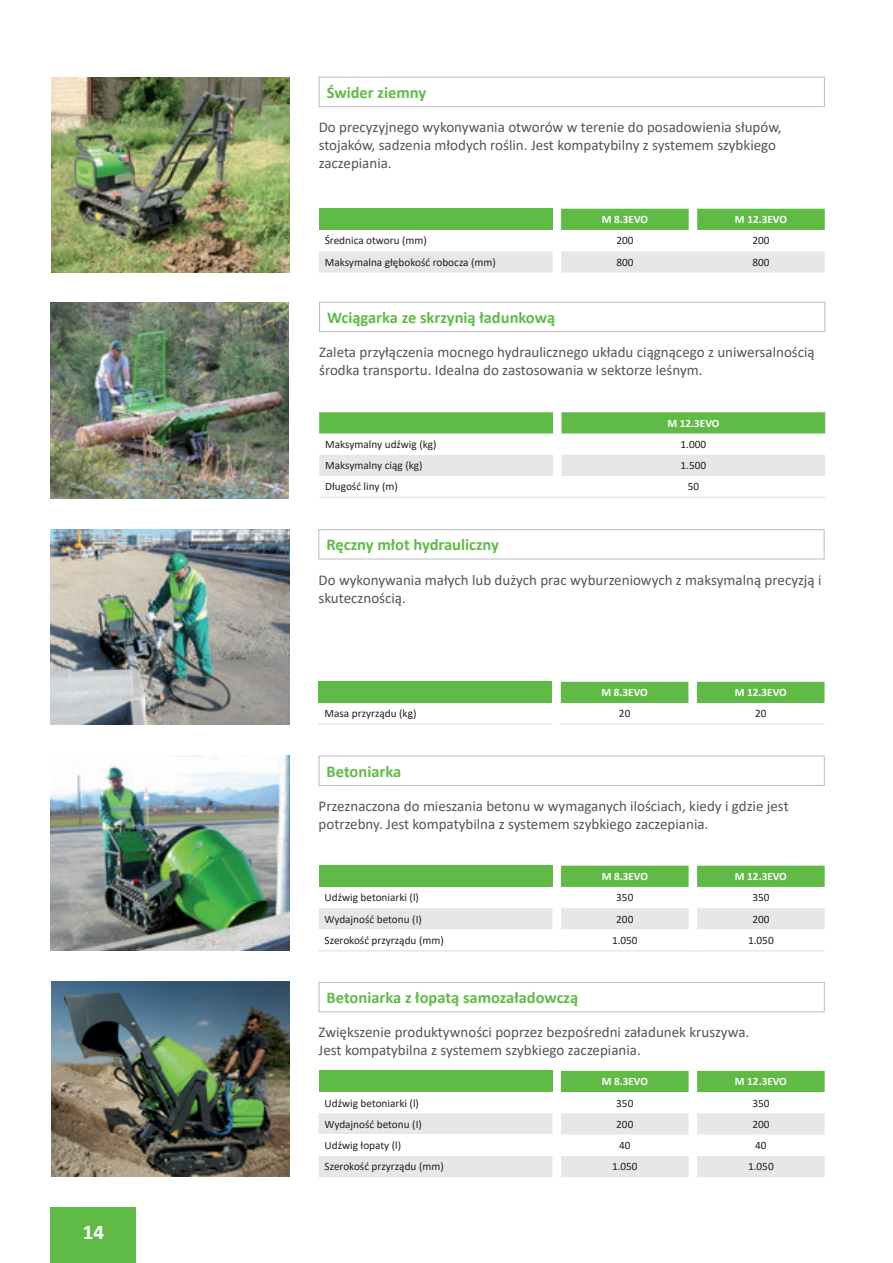
<style>
.page{position:relative;width:893px;height:1263px;background:#fff}
.page>*{position:absolute;margin:0;border:0;box-sizing:border-box;transform-origin:0 0}
.t1{font:700 21px "Calibri";color:#fff}
.t2{font:700 16.5px "Calibri";color:#60bb46}
.t3{font:15px/18px "Calibri";color:#545557}
.t4{font:11.25px "Calibri";color:#231f20}
.t5{font:700 11.25px "Calibri";color:#fff}
</style>
<div class="page">
<div style="left:51px;top:1208px;width:85px;height:55px;background:#60bb46"></div>
<img style="left:51px;top:755px;width:238px;height:196px">
<img style="left:51px;top:981px;width:238px;height:196px">
<img style="left:51px;top:302px;width:238px;height:196px">
<img style="left:51px;top:529px;width:238px;height:196px">
<img style="left:51px;top:77px;width:238px;height:196px">
<div style="left:319px;top:756px;width:506px;height:30px;border:1px solid #bcbdc0"></div>
<div style="left:319px;top:866px;width:233px;height:21px;background:#60bb46"></div>
<svg style="left:561px;top:866px;width:264px;height:21px;background:#65bd4c"></svg>
<svg style="left:319px;top:908px;width:506px;height:43px"></svg>
<hr style="left:697px;top:950px;width:128px;height:1px;background:#e6e7e9">
<div style="left:319px;top:982px;width:506px;height:30px;border:1px solid #bcbdc0"></div>
<div style="left:319px;top:1071px;width:233px;height:21px;background:#60bb46"></div>
<div style="left:561px;top:1071px;width:264px;height:21px;background:#60bb46"></div>
<svg style="left:319px;top:1113px;width:506px;height:64px"></svg>
<div style="left:319px;top:302px;width:506px;height:30px;border:1px solid #bcbdc0"></div>
<div style="left:318px;top:529px;width:506px;height:30px;border:1px solid #bcbdc0"></div>
<svg style="left:319px;top:412px;width:506px;height:21px;background:#64bd4b"></svg>
<svg style="left:319px;top:455px;width:506px;height:43px"></svg>
<hr style="left:562px;top:497px;width:263px;height:1px;background:#e6e7e9">
<div style="left:318px;top:682px;width:234px;height:21px;background:#60bb46"></div>
<div style="left:561px;top:682px;width:263px;height:21px;background:#60bb46"></div>
<hr style="left:318px;top:723px;width:234px;height:2px;background:#e6e7e9">
<hr style="left:561px;top:723px;width:127px;height:2px;background:#e6e7e9">
<svg style="left:688px;top:723px;width:9px;height:2px"></svg>
<hr style="left:697px;top:723px;width:127px;height:2px;background:#e6e7e9">
<div style="left:319px;top:77px;width:506px;height:30px;border:1px solid #bcbdc0"></div>
<div style="left:319px;top:209px;width:234px;height:21px;background:#60bb46"></div>
<div style="left:561px;top:209px;width:264px;height:21px;background:#60bb46"></div>
<div style="left:319px;top:251px;width:506px;height:21px;background:#e6e7e9"></div>
<h1 class="t1" style="left:83px;top:1217px;width:23px">14</h1>
<p class="t2" style="left:327px;top:81px;width:101px">Świder ziemny</p>
<p class="t3" style="left:319px;top:118px;width:464px">Do precyzyjnego wykonywania otworów w terenie do posadowienia słupów, stojaków, sadzenia młodych roślin. Jest kompatybilny z systemem szybkiego zaczepiania.</p>
<p class="t5" style="left:602px;top:211px;width:48px">M 8.3EVO</p>
<p class="t5" style="left:735px;top:211px;width:54px">M 12.3EVO</p>
<p class="t4" style="left:325px;top:233px;width:104px">Średnica otworu (mm)</p>
<p class="t4" style="left:616px;top:233px;width:19px">200</p>
<p class="t4" style="left:752px;top:233px;width:19px">200</p>
<p class="t4" style="left:325px;top:254px;width:173px">Maksymalna głębokość robocza (mm)</p>
<p class="t4" style="left:616px;top:254px;width:19px">800</p>
<p class="t4" style="left:752px;top:254px;width:19px">800</p>
<p class="t2" style="left:327px;top:306px;width:230px">Wciągarka ze skrzynią ładunkową</p>
<p class="t3" style="left:319px;top:343px;width:497px">Zaleta przyłączenia mocnego hydraulicznego układu ciągnącego z uniwersalnością środka transportu. Idealna do zastosowania w sektorze leśnym.</p>
<p class="t5" style="left:667px;top:415px;width:54px">M 12.3EVO</p>
<p class="t4" style="left:325px;top:436px;width:113px">Maksymalny udźwig (kg)</p>
<p class="t4" style="left:681px;top:436px;width:27px">1.000</p>
<p class="t4" style="left:325px;top:458px;width:99px">Maksymalny ciąg (kg)</p>
<p class="t4" style="left:681px;top:458px;width:27px">1.500</p>
<p class="t4" style="left:325px;top:479px;width:74px">Długość liny (m)</p>
<p class="t4" style="left:688px;top:479px;width:13px">50</p>
<p class="t2" style="left:326px;top:533px;width:174px">Ręczny młot hydrauliczny</p>
<p class="t3" style="left:318px;top:570px;width:504px">Do wykonywania małych lub dużych prac wyburzeniowych z maksymalną precyzją i skutecznością.</p>
<p class="t5" style="left:601px;top:684px;width:48px">M 8.3EVO</p>
<p class="t5" style="left:735px;top:684px;width:54px">M 12.3EVO</p>
<p class="t4" style="left:324px;top:706px;width:93px">Masa przyrządu (kg)</p>
<p class="t4" style="left:619px;top:706px;width:13px">20</p>
<p class="t4" style="left:755px;top:706px;width:13px">20</p>
<p class="t2" style="left:327px;top:760px;width:76px">Betoniarka</p>
<p class="t3" style="left:319px;top:797px;width:472px">Przeznaczona do mieszania betonu w wymaganych ilościach, kiedy i gdzie jest potrzebny. Jest kompatybilna z systemem szybkiego zaczepiania.</p>
<p class="t5" style="left:602px;top:868px;width:48px">M 8.3EVO</p>
<p class="t5" style="left:735px;top:868px;width:54px">M 12.3EVO</p>
<p class="t4" style="left:325px;top:890px;width:96px">Udźwig betoniarki (l)</p>
<p class="t4" style="left:616px;top:890px;width:19px">350</p>
<p class="t4" style="left:752px;top:890px;width:19px">350</p>
<p class="t4" style="left:325px;top:911px;width:99px">Wydajność betonu (I)</p>
<p class="t4" style="left:616px;top:911px;width:19px">200</p>
<p class="t4" style="left:752px;top:911px;width:19px">200</p>
<p class="t4" style="left:325px;top:932px;width:121px">Szerokość przyrządu (mm)</p>
<p class="t4" style="left:612px;top:932px;width:27px">1.050</p>
<p class="t4" style="left:748px;top:932px;width:27px">1.050</p>
<p class="t2" style="left:327px;top:986px;width:253px">Betoniarka z łopatą samozaładowczą</p>
<p class="t3" style="left:319px;top:1023px;width:432px">Zwiększenie produktywności poprzez bezpośredni załadunek kruszywa.<br>Jest kompatybilna z systemem szybkiego zaczepiania.</p>
<p class="t5" style="left:602px;top:1073px;width:48px">M 8.3EVO</p>
<p class="t5" style="left:735px;top:1073px;width:54px">M 12.3EVO</p>
<p class="t4" style="left:325px;top:1095px;width:96px">Udźwig betoniarki (l)</p>
<p class="t4" style="left:616px;top:1095px;width:19px">350</p>
<p class="t4" style="left:752px;top:1095px;width:19px">350</p>
<p class="t4" style="left:325px;top:1116px;width:99px">Wydajność betonu (I)</p>
<p class="t4" style="left:616px;top:1116px;width:19px">200</p>
<p class="t4" style="left:752px;top:1116px;width:19px">200</p>
<p class="t4" style="left:325px;top:1137px;width:78px">Udźwig łopaty (l)</p>
<p class="t4" style="left:619px;top:1137px;width:13px">40</p>
<p class="t4" style="left:755px;top:1137px;width:13px">40</p>
<p class="t4" style="left:325px;top:1159px;width:121px">Szerokość przyrządu (mm)</p>
<p class="t4" style="left:612px;top:1159px;width:27px">1.050</p>
<p class="t4" style="left:748px;top:1159px;width:27px">1.050</p>
</div>
